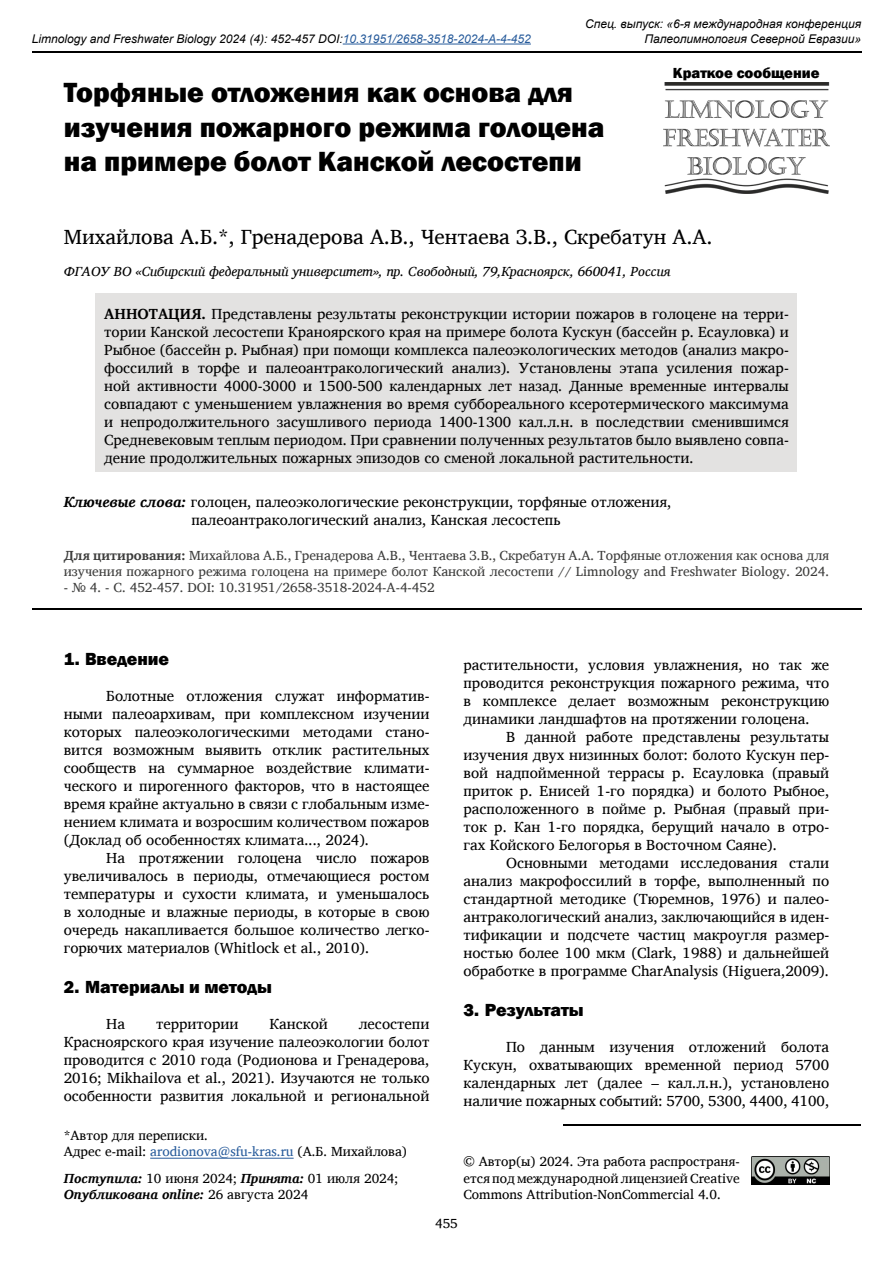
<style>
.page{position:relative;width:893px;height:1263px;background:#fff}
.page>*{position:absolute;margin:0;border:0;box-sizing:border-box;transform-origin:0 0}
.t1{font:800 28.5px/34.2px "Franklin Gothic";color:#000}
.t2{font:21px "Charis SIL";color:#000}
.t3{font:800 18px "Franklin Gothic";color:#000}
.t4{font:15px/18px "Charis SIL";color:#000;text-align:justify}
.t5{font:800 15px "Franklin Gothic";color:#000}
.t6{font:13.5px/16.2px "Charis SIL";color:#3c3c3b}
.t7{font:13.5px/16.2px "Charis SIL";color:#000;text-align:justify}
.t8{font:italic 13.5px "Charis SIL";color:#000}
.t9{font:italic 700 13.5px/16.2px "Charis SIL";color:#000}
.t10{font:italic 12px/14.4px "Arial";color:#000;text-align:right}
.s1{color:#275b9b}
.s2{font-weight:700}
.s3{font-weight:700;font-style:italic}
.s4{font-weight:400;font-style:normal}
</style>
<div class="page">
<hr style="left:32px;top:51px;width:829px;height:2px;background:#000">
<hr style="left:563px;top:1124px;width:298px;height:1px;background:#000">
<img style="left:663px;top:82px;width:166px;height:112px">
<img style="left:751px;top:1157px;width:78px;height:27px">
<hr style="left:343px;top:44px;width:188px;height:1px;background:#275b9b">
<div style="left:96px;top:292px;width:701px;height:179px;background:#e3e2e1"></div>
<hr style="left:150px;top:1158px;width:144px;height:1px;background:#275b9b">
<hr style="left:32px;top:608px;width:829px;height:2px;background:#000">
<p class="t10" style="left:585px;top:17px;width:277px">Спец. выпуск: «6-я международная конференция<br>Палеолимнология Северной Евразии»</p>
<h1 class="t1" style="left:64px;top:76px;width:542px">Торфяные отложения как основа для изучения пожарного режима голоцена на примере болот Канской лесостепи</h1>
<p class="t10" style="left:32px;top:32px;width:500px">Limnology and Freshwater Biology 2024 (4): 452-457 DOI:<span class="s1">10.31951/2658-3518-2024-A-4-452</span></p>
<p class="t5" style="left:673px;top:63px;width:148px">Краткое сообщение</p>
<h2 class="t2" style="left:64px;top:224px;width:650px">Михайлова А.Б.*, Гренадерова А.В., Чентаева З.В., Скребатун А.А.</h2>
<p class="t8" style="left:64px;top:264px;width:608px">ФГАОУ ВО «Сибирский федеральный университет», пр. Свободный, 79,Красноярск, 660041, Россия</p>
<p class="t4" style="left:104px;top:305px;width:686px"><span class="s2">АННОТАЦИЯ.</span> Представлены результаты реконструкции истории пожаров в голоцене на терри&shy;тории Канской лесостепи Краноярского края на примере болота Кускун (бассейн р. Есауловка) и Рыбное (бассейн р. Рыбная) при помощи комплекса палеоэкологических методов (анализ макро&shy;фоссилий в торфе и палеоантракологический анализ). Установлены этапа усиления пожар&shy;ной активности 4000-3000 и 1500-500 календарных лет назад. Данные временные интервалы совпадают с уменьшением увлажнения во время суббореального ксеротермического максимума и непродолжительного засушливого периода 1400-1300 кал.л.н. в последствии сменившимся Средневековым теплым периодом. При сравнении полученных результатов было выявлено совпа&shy;дение продолжительных пожарных эпизодов со сменой локальной растительности.</p>
<p class="t4" style="left:191px;top:493px;width:482px;text-indent:-128px"><span class="s3">Ключевые слова:</span> голоцен, палеоэкологические реконструкции, торфяные отложения, палеоантракологический анализ, Канская лесостепь</p>
<p class="t6" style="left:64px;top:547px;width:767px"><span class="s2">Для цитирования:</span> Михайлова А.Б., Гренадерова А.В., Чентаева З.В., Скребатун А.А. Торфяные отложения как основа для изучения пожарного режима голоцена на примере болот Канской лесостепи // Limnology and Freshwater Biology. 2024.</p>
<p class="t6" style="left:64px;top:579px;width:372px">- № 4. - С. 452-457. DOI: 10.31951/2658-3518-2024-A-4-452</p>
<p class="t3" style="left:64px;top:647px;width:107px">1. Введение</p>
<p class="t4" style="left:64px;top:687px;width:367px;text-indent:43px">Болотные отложения служат информатив&shy;ными палеоархивам, при комплексном изучении которых палеоэкологическими методами стано&shy;вится возможным выявить отклик растительных сообществ на суммарное воздействие климати&shy;ческого и пирогенного факторов, что в настоящее время крайне актуально в связи с глобальным изме&shy;нением климата и возросшим количеством пожаров (Доклад об особенностях климата..., 2024).</p>
<p class="t4" style="left:64px;top:849px;width:367px;text-indent:43px">На протяжении голоцена число пожаров увеличивалось в периоды, отмечающиеся ростом температуры и сухости климата, и уменьшалось в холодные и влажные периоды, в которые в свою очередь накапливается большое количество легко&shy;горючих материалов (Whitlock et al., 2010).</p>
<p class="t3" style="left:64px;top:975px;width:210px">2. Материалы и методы</p>
<p class="t4" style="left:106px;top:1014px;width:20px">На</p>
<p class="t4" style="left:156px;top:1014px;width:84px">территории</p>
<p class="t4" style="left:269px;top:1014px;width:60px">Канской</p>
<p class="t4" style="left:64px;top:1014px;width:367px;text-indent:295px">лесостепи Красноярского края изучение палеоэкологии болот проводится с 2010 года (Родионова и Гренадерова, 2016; Mikhailova et al., 2021). Изучаются не только особенности развития локальной и региональной</p>
<p class="t7" style="left:64px;top:1127px;width:345px">*Автор для переписки.<br>Адрес e-mail: <span class="s1">arodionova@sfu-kras.ru</span> (А.Б. Михайлова)</p>
<p class="t9" style="left:64px;top:1170px;width:336px">Поступила: <span class="s4">10 июня 2024;</span> Принята: <span class="s4">01 июля 2024;<br></span>Опубликована online: <span class="s4">26 августа 2024</span></p>
<p class="t4" style="left:463px;top:656px;width:367px">растительности, условия увлажнения, но так же проводится реконструкция пожарного режима, что в комплексе делает возможным реконструкцию динамики ландшафтов на протяжении голоцена.</p>
<p class="t4" style="left:463px;top:728px;width:367px;text-indent:43px">В данной работе представлены результаты изучения двух низинных болот: болото Кускун пер&shy;вой надпойменной террасы р. Есауловка (правый приток р. Енисей 1-го порядка) и болото Рыбное, расположенного в пойме р. Рыбная (правый при&shy;ток р. Кан 1-го порядка, берущий начало в отро&shy;гах Койского Белогорья в Восточном Саяне).</p>
<p class="t4" style="left:463px;top:854px;width:367px;text-indent:43px">Основными методами исследования стали анализ макрофоссилий в торфе, выполненный по стандартной методике (Тюремнов, 1976) и палео&shy;антракологический анализ, заключающийся в иден&shy;тификации и подсчете частиц макроугля размер&shy;ностью более 100 мкм (Clark, 1988) и дальнейшей обработке в программе CharAnalysis (Higuera,2009).</p>
<p class="t3" style="left:463px;top:998px;width:122px">3. Результаты</p>
<p class="t4" style="left:463px;top:1038px;width:367px;text-indent:43px">По данным изучения отложений болота Кускун, охватывающих временной период 5700 календарных лет (далее – кал.л.н.), установлено наличие пожарных событий: 5700, 5300, 4400, 4100,</p>
<p class="t7" style="left:463px;top:1154px;width:278px">© Автор(ы) 2024. Эта работа распространя&shy;ется под международной лицензией Creative Commons Attribution-NonCommercial 4.0.</p>
<p class="t7" style="left:435px;top:1215px;width:24px">455</p>
</div>
